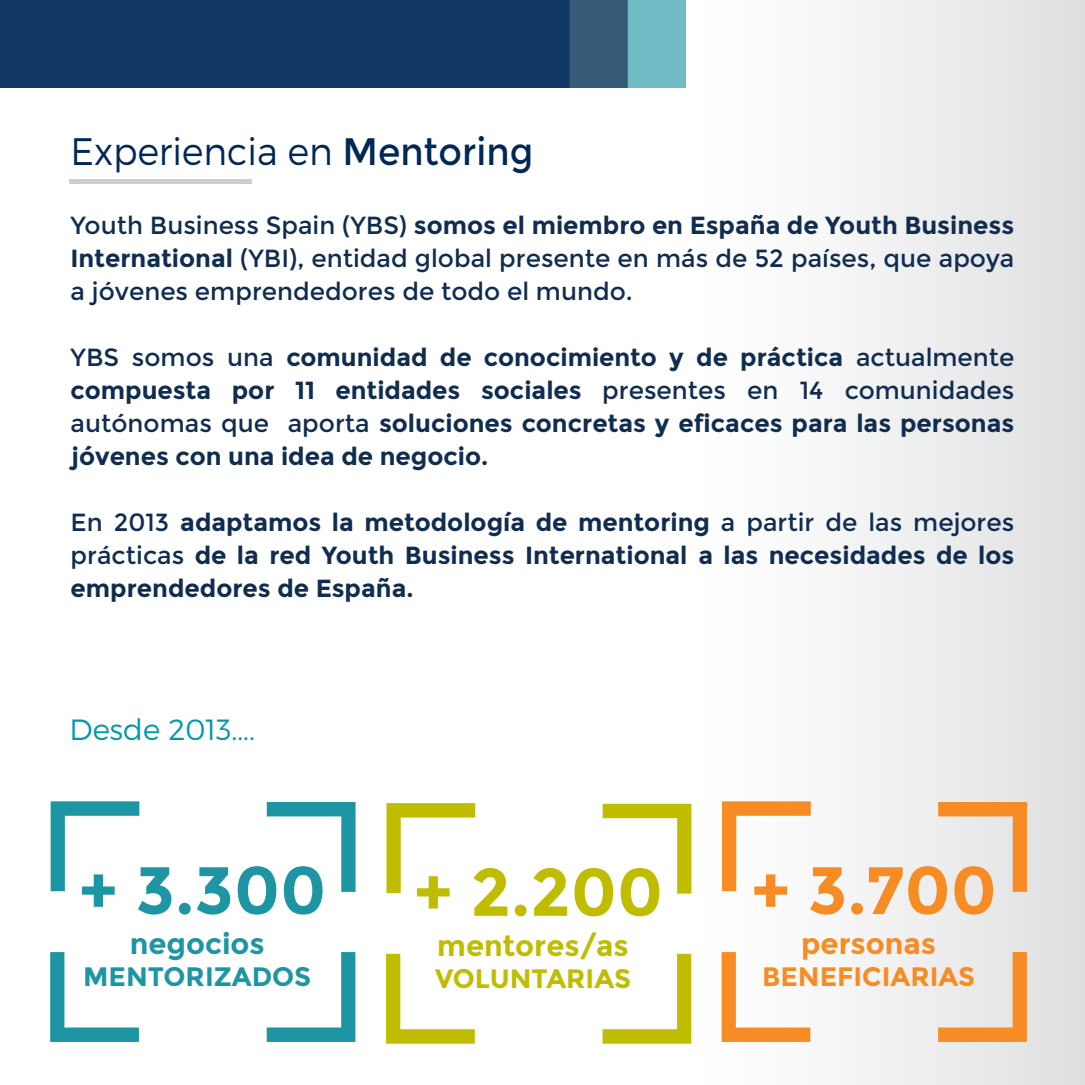
<style>
.page{position:relative;width:1085px;height:1085px;background:#fff}
.page>*{position:absolute;margin:0;border:0;box-sizing:border-box;transform-origin:0 0}
.t1{font:700 66.83px "Montserrat";color:#1e95a3}
.t2{font:700 66.83px "Montserrat";color:#c0bc00}
.t3{font:700 66.83px "Montserrat";color:#f68c23}
.t4{font:300 38.25px "Montserrat";color:#002855;scale:.94 1}
.t5{font:300 29.25px "Montserrat";color:#0099a9}
.t6{font:700 29.25px "Montserrat";color:#c0bc00}
.t7{font:700 29.25px "Montserrat";color:#1e95a3}
.t8{font:700 29.25px "Montserrat";color:#f68c23}
.t9{font:700 26.55px "Montserrat";color:#f68c23}
.t10{font:700 26.55px "Montserrat";color:#1e95a3}
.t11{font:700 26.55px "Montserrat";color:#c0bc00}
.t12{font:700 24.75px/33.1px "Montserrat";color:#102d50;text-align:justify}
.t13{font:24.75px/33.1px "Montserrat";color:#102d50;text-align:justify}
.s1{font-weight:400}
.s2{font-weight:700}
</style>
<div class="page">
<div style="left:685px;top:0;width:399px;height:1084px;background:linear-gradient(to right,#fff,#e0e0e2)"></div>
<div style="left:0;top:0;width:569px;height:88px;background:#123965"></div>
<div style="left:70px;top:179px;width:182px;height:5px;background:#cbcfce"></div>
<div style="left:569px;top:0;width:58px;height:88px;background:#385a79"></div>
<svg style="left:51px;top:801px;width:88px;height:90px"></svg>
<svg style="left:267px;top:952px;width:88px;height:89px"></svg>
<svg style="left:50px;top:952px;width:89px;height:89px"></svg>
<svg style="left:267px;top:802px;width:88px;height:89px"></svg>
<svg style="left:386px;top:803px;width:89px;height:89px"></svg>
<svg style="left:602px;top:953px;width:89px;height:90px"></svg>
<svg style="left:386px;top:953px;width:88px;height:90px"></svg>
<svg style="left:602px;top:803px;width:89px;height:90px"></svg>
<svg style="left:722px;top:801px;width:88px;height:90px"></svg>
<svg style="left:937px;top:951px;width:89px;height:90px"></svg>
<svg style="left:721px;top:951px;width:89px;height:90px"></svg>
<svg style="left:938px;top:801px;width:88px;height:90px"></svg>
<div style="left:627px;top:0;width:58px;height:88px;background:#71bbc4"></div>
<h2 class="t4" style="left:71px;top:128px;width:494px">Experiencia en <span class="s1">Mentoring</span></h2>
<p class="t13" style="left:71px;top:209px;width:945px">Youth Business Spain (YBS) <span class="s2">somos el miembro en España de Youth Business International</span> (YBI), entidad global presente en más de 52 países, que apoya a jóvenes emprendedores de todo el mundo.</p>
<p class="t12" style="left:71px;top:341px;width:945px"><span class="s1">YBS somos una</span> comunidad de conocimiento y de práctica <span class="s1">actualmente </span>compuesta por 11 entidades sociales <span class="s1">presentes en 14 comunidades autónomas que aporta</span> soluciones concretas y eficaces para las personas jóvenes con una idea de negocio.</p>
<p class="t12" style="left:71px;top:506px;width:945px"><span class="s1">En 2013</span> adaptamos la metodología de mentoring <span class="s1">a partir de las mejores prácticas</span> de la red Youth Business International a las necesidades de los emprendedores de España.</p>
<p class="t5" style="left:70px;top:711px;width:187px">Desde 2013....</p>
<h1 class="t1" style="left:79px;top:850px;width:249px">+ 3.300</h1>
<p class="t7" style="left:130px;top:926px;width:136px">negocios</p>
<p class="t10" style="left:83px;top:960px;width:229px">MENTORIZADOS</p>
<h1 class="t2" style="left:413px;top:852px;width:251px">+ 2.200</h1>
<p class="t6" style="left:437px;top:927px;width:193px">mentores/as</p>
<p class="t11" style="left:435px;top:962px;width:198px">VOLUNTARIAS</p>
<h1 class="t3" style="left:751px;top:850px;width:247px">+ 3.700</h1>
<p class="t8" style="left:801px;top:926px;width:136px">personas</p>
<p class="t9" style="left:762px;top:960px;width:215px">BENEFICIARIAS</p>
</div>
